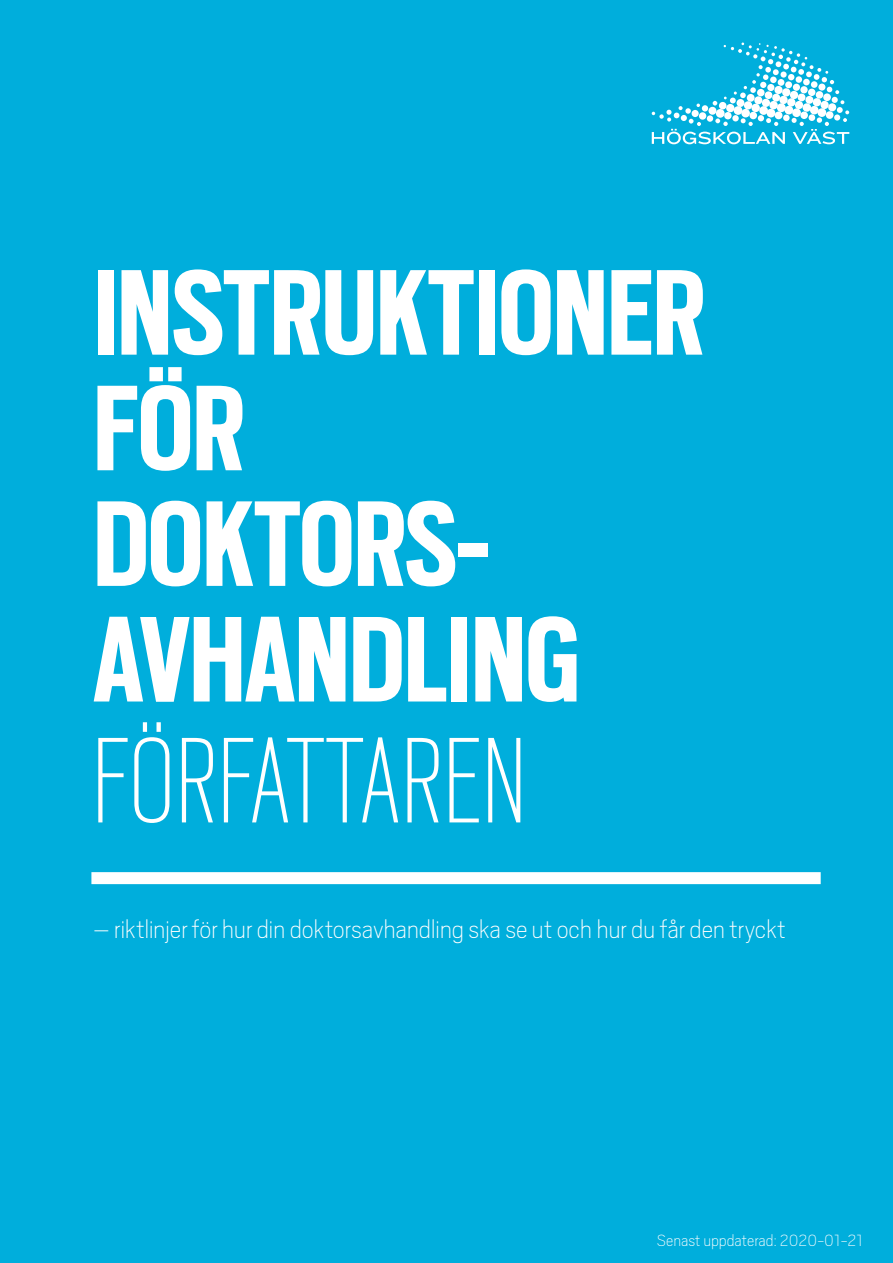
<style>
.page{position:relative;width:893px;height:1263px;background:#00aedc}
.page>*{position:absolute;margin:0;border:0;box-sizing:border-box;transform-origin:0 0}
.t1{font:700 135px/115.6px "Scout Cond";color:#fff}
.t2{font:100 135px "Scout Cond";color:#fff}
.t3{font:100 28.5px "Scout";letter-spacing:-.015em;color:#fff}
.t4{font:100 18px "Scout";color:#fff}
</style>
<div class="page">
<svg style="left:652px;top:43px;width:197px;height:101px"></svg>
<div style="left:91px;top:872px;width:730px;height:12px;background:#fff"></div>
<p class="t1" style="left:94px;top:248px;width:613px">INSTRUKTIONER<br>FÖR</p>
<p class="t1" style="left:94px;top:479px;width:487px">DOKTORS-<br>AVHANDLING</p>
<p class="t2" style="left:91px;top:693px;width:437px">FÖRFATTAREN</p>
<p class="t3" style="left:94px;top:910px;width:694px">– riktlinjer för hur din doktorsavhandling ska se ut och hur du får den tryckt</p>
<p class="t4" style="left:657px;top:1228px;width:208px">Senast uppdaterad: 2020-01-21</p>
</div>
